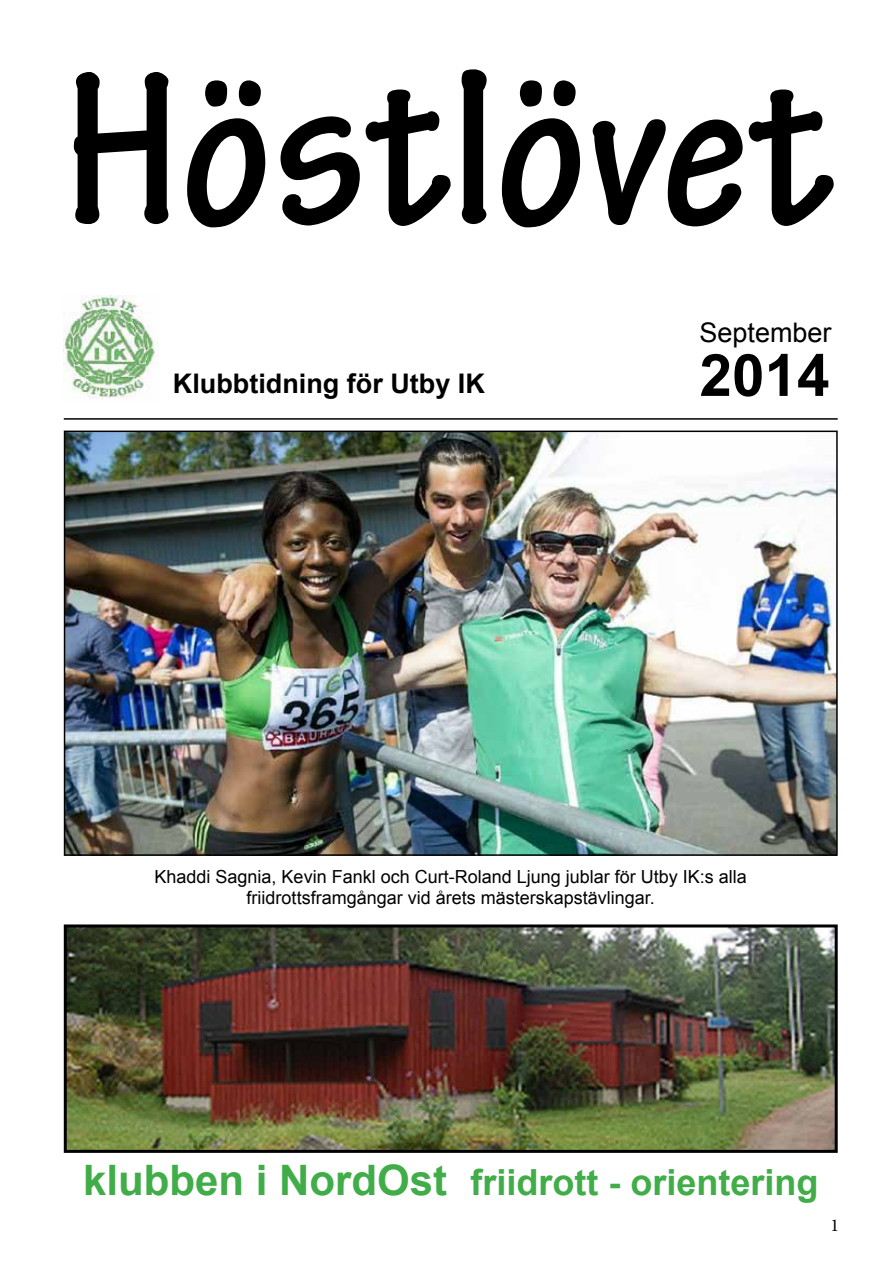
<style>
.page{position:relative;width:893px;height:1263px;background:#fff}
.page>*{position:absolute;margin:0;border:0;box-sizing:border-box;transform-origin:0 0}
.t1{font:700 condensed 234px "Tekton Pro";color:#000}
.t2{font:700 58.5px "Arial";color:#000}
.t3{font:700 36px "Arial";color:#41ad49}
.t4{font:700 27px "Arial";color:#000}
.t5{font:27px "Arial";color:#000}
.t6{font:18px/21.6px "Arial";color:#000;text-align:center}
.t7{font:18px "Minion Pro";color:#000}
.s1{font-size:42px}
</style>
<div class="page">
<img style="left:64px;top:296px;width:95px;height:103px">
<img style="left:68px;top:928px;width:766px;height:221px">
<div style="left:64px;top:924px;width:774px;height:229px;border:3px solid #000"></div>
<hr style="left:64px;top:418px;width:774px;height:2px;background:#000">
<img style="left:67px;top:434px;width:768px;height:419px">
<div style="left:64px;top:431px;width:774px;height:425px;border:2px solid #000"></div>
<h1 class="t1" style="left:64px;top:13px;width:772px">Höstlövet</h1>
<h3 class="t4" style="left:173px;top:365px;width:313px">Klubbtidning för Utby IK</h3>
<h3 class="t5" style="left:699px;top:314px;width:134px">September</h3>
<h2 class="t2" style="left:699px;top:334px;width:132px">2014</h2>
<p class="t6" style="left:155px;top:865px;width:594px">Khaddi Sagnia, Kevin Fankl och Curt-Roland Ljung jublar för Utby IK:s alla friidrottsframgångar vid årets mästerskapstävlingar.</p>
<h3 class="t3" style="left:83px;top:1157px;width:737px"><span class="s1">klubben i NordOst</span> friidrott - orientering</h3>
<p class="t7" style="left:830px;top:1213px;width:10px">1</p>
</div>
